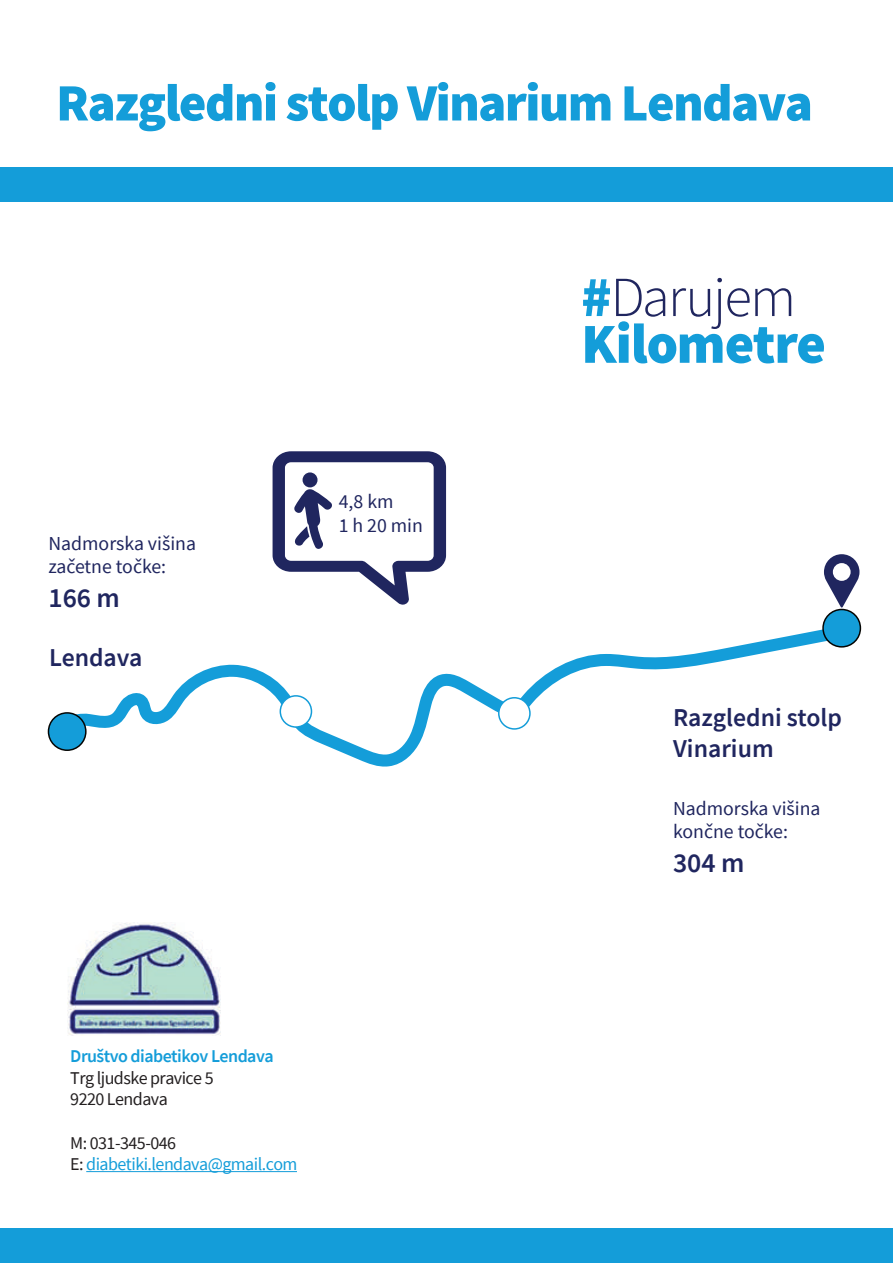
<style>
.page{position:relative;width:893px;height:1263px;background:#fff}
.page>*{position:absolute;margin:0;border:0;box-sizing:border-box;transform-origin:0 0}
.t1{font:900 56.55px/46.8px "Source Sans Pro";letter-spacing:-.02em;color:#149dd9}
.t2{font:900 52.5px "Source Sans Pro";letter-spacing:-.03em;color:#149dd9}
.t3{font:600 27.75px "Source Sans Pro";color:#20265f}
.t4{font:600 25.65px/30.9px "Source Sans Pro";color:#20265f}
.t5{font:19.8px/23.7px "Source Sans Pro";color:#20265f}
.t6{font:18px/21.6px "Source Sans Pro";letter-spacing:-.03em;color:#149dd9}
.t7{font:18px/21.6px "Source Sans Pro";letter-spacing:-.03em;color:#231f20}
.t8{font:600 18px "Source Sans Pro";letter-spacing:-.03em;color:#149dd9}
.s1{color:#231f20}
.s2{font-weight:300;color:#20265f}
</style>
<div class="page">
<svg style="left:51px;top:617px;width:808px;height:150px"></svg>
<svg style="left:273px;top:451px;width:173px;height:154px"></svg>
<div style="left:303px;top:472px;width:14px;height:15px;background:#20265f;border-radius:50%"></div>
<div style="left:823px;top:609px;width:37px;height:38px;background:#149dd9;border-radius:50%"></div>
<div style="left:822px;top:609px;width:39px;height:39px;border:2px solid #040503;border-radius:50%"></div>
<svg style="left:824px;top:554px;width:35px;height:53px"></svg>
<div style="left:0;top:1229px;width:893px;height:34px;background:#149dd9"></div>
<div style="left:0;top:168px;width:893px;height:34px;background:#149dd9"></div>
<div style="left:499px;top:698px;width:31px;height:31px;background:#fff;border-radius:50%"></div>
<div style="left:498px;top:697px;width:33px;height:33px;border:2px solid #149dd9;border-radius:50%"></div>
<div style="left:280px;top:696px;width:31px;height:31px;background:#fff;border-radius:50%"></div>
<div style="left:280px;top:695px;width:32px;height:33px;border:2px solid #149dd9;border-radius:50%"></div>
<hr style="left:86px;top:1171px;width:211px;height:1px;background:#149dd9">
<img style="left:67px;top:922px;width:153px;height:114px">
<div style="left:48px;top:713px;width:38px;height:37px;background:#149dd9;border-radius:50%"></div>
<div style="left:48px;top:712px;width:39px;height:39px;border:2px solid #040503;border-radius:50%"></div>
<h2 class="t2" style="left:56px;top:67px;width:758px">Razgledni stolp Vinarium Lendava</h2>
<p class="t5" style="left:48px;top:531px;width:149px">Nadmorska višina začetne točke:</p>
<h3 class="t3" style="left:48px;top:579px;width:73px">166 m</h3>
<p class="t4" style="left:49px;top:641px;width:95px">Lendava</p>
<p class="t5" style="left:339px;top:490px;width:86px">4,8 km<br>1 h 20 min</p>
<p class="t8" style="left:70px;top:1044px;width:205px">Društvo diabetikov Lendava</p>
<p class="t7" style="left:70px;top:1067px;width:145px">Trg ljudske pravice 5<br>9220 Lendava</p>
<p class="t6" style="left:70px;top:1132px;width:229px"><span class="s1">M: 031-345-046<br>E:</span> diabetiki.lendava@gmail.com</p>
<h1 class="t1" style="left:581px;top:273px;width:246px">#<span class="s2">Darujem<br></span>Kilometre</h1>
<p class="t4" style="left:673px;top:702px;width:170px">Razgledni stolp<br>Vinarium</p>
<p class="t5" style="left:673px;top:796px;width:149px">Nadmorska višina končne točke:</p>
<h3 class="t3" style="left:673px;top:844px;width:73px">304 m</h3>
</div>
